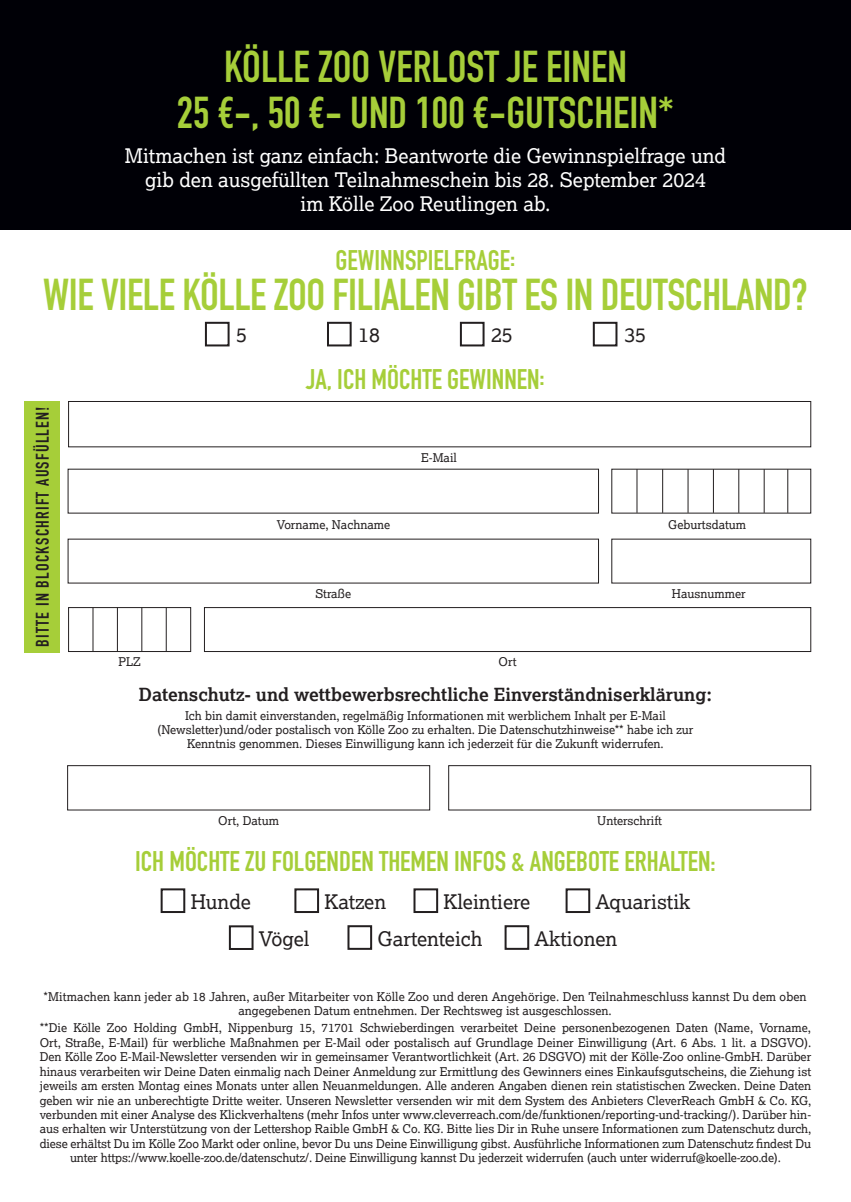
<style>
.page{position:relative;width:851px;height:1202px;background:#fff}
.page>*{position:absolute;margin:0;border:0;box-sizing:border-box;transform-origin:0 0}
.t1{font:44px/46px "DIN Engschrift Std";letter-spacing:-.01em;color:#a6ce39;text-align:center}
.t2{font:28px "DIN Engschrift Std";color:#a6ce39}
.t3{font:20px/24px "Lexia";color:#fff;text-align:center}
.t4{font:20px "Lexia";color:#231f20}
.t5{font:700 18px "Lexia";color:#231f20}
.t6{font:18px "DIN Engschrift Std";letter-spacing:.065em;color:#231f20}
.t7{font:12px/14.4px "Lexia";color:#231f20;text-align:center}
</style>
<div class="page">
<div style="left:0;top:0;width:850px;height:230px;background:#000006"></div>
<hr style="left:92px;top:607px;width:1px;height:44px;background:#231f20">
<hr style="left:117px;top:607px;width:1px;height:44px;background:#231f20">
<hr style="left:141px;top:607px;width:1px;height:44px;background:#231f20">
<hr style="left:166px;top:607px;width:1px;height:44px;background:#231f20">
<hr style="left:662px;top:469px;width:1px;height:44px;background:#231f20">
<hr style="left:636px;top:469px;width:1px;height:44px;background:#231f20">
<hr style="left:687px;top:469px;width:1px;height:44px;background:#231f20">
<hr style="left:712px;top:469px;width:1px;height:44px;background:#231f20">
<hr style="left:738px;top:469px;width:1px;height:44px;background:#231f20">
<hr style="left:763px;top:469px;width:1px;height:44px;background:#231f20">
<hr style="left:787px;top:469px;width:1px;height:44px;background:#231f20">
<div style="left:68px;top:401px;width:743px;height:46px;border:1px solid #231f20"></div>
<div style="left:68px;top:607px;width:123px;height:45px;border:1px solid #231f20"></div>
<div style="left:204px;top:607px;width:607px;height:45px;border:1px solid #231f20"></div>
<div style="left:67px;top:765px;width:363px;height:45px;background:#fff;border:1px solid #231f20"></div>
<div style="left:448px;top:765px;width:363px;height:45px;background:#fff;border:1px solid #231f20"></div>
<div style="left:161px;top:888px;width:24px;height:25px;background:#fff;border:2px solid #231f20"></div>
<div style="left:413px;top:888px;width:25px;height:25px;background:#fff;border:2px solid #231f20"></div>
<div style="left:565px;top:888px;width:25px;height:25px;background:#fff;border:2px solid #231f20"></div>
<div style="left:294px;top:888px;width:25px;height:25px;background:#fff;border:2px solid #231f20"></div>
<div style="left:229px;top:925px;width:24px;height:25px;background:#fff;border:2px solid #231f20"></div>
<div style="left:347px;top:925px;width:25px;height:25px;background:#fff;border:2px solid #231f20"></div>
<div style="left:504px;top:925px;width:25px;height:25px;background:#fff;border:2px solid #231f20"></div>
<div style="left:24px;top:401px;width:36px;height:251px;background:#a6ce39"></div>
<div style="left:205px;top:322px;width:24px;height:24px;background:#fff;border:2px solid #231f20"></div>
<div style="left:327px;top:322px;width:24px;height:24px;background:#fff;border:2px solid #231f20"></div>
<div style="left:460px;top:322px;width:24px;height:24px;background:#fff;border:2px solid #231f20"></div>
<div style="left:592px;top:322px;width:25px;height:24px;background:#fff;border:2px solid #231f20"></div>
<h1 class="t1" style="left:177px;top:43px;width:499px">KÖLLE ZOO VERLOST JE EINEN<br>25 €-, 50 €- UND 100 €-GUTSCHEIN*</h1>
<h3 class="t3" style="left:125px;top:143px;width:602px">Mitmachen ist ganz einfach: Beantworte die Gewinnspielfrage und gib den ausgefüllten Teilnahmeschein bis 28. September 2024<br>im Kölle Zoo Reutlingen ab.</h3>
<h2 class="t2" style="left:335px;top:243px;width:181px">GEWINNSPIELFRAGE:</h2>
<h1 class="t1" style="left:43px;top:272px;width:765px">WIE VIELE KÖLLE ZOO FILIALEN GIBT ES IN DEUTSCHLAND?</h1>
<h3 class="t4" style="left:236px;top:322px;width:12px">5</h3>
<h3 class="t4" style="left:358px;top:322px;width:23px">18</h3>
<h3 class="t4" style="left:491px;top:322px;width:23px">25</h3>
<h3 class="t4" style="left:624px;top:322px;width:23px">35</h3>
<h3 class="t6" style="left:32px;top:647px;width:242px;rotate:-90deg">BITTE IN BLOCKSCHRIFT AUSFÜLLEN!</h3>
<h2 class="t2" style="left:306px;top:363px;width:240px">JA, ICH MÖCHTE GEWINNEN:</h2>
<p class="t7" style="left:277px;top:517px;width:115px">Vorname, Nachname</p>
<p class="t7" style="left:421px;top:450px;width:37px">E-Mail</p>
<p class="t7" style="left:668px;top:517px;width:79px">Geburtsdatum</p>
<p class="t7" style="left:315px;top:586px;width:37px">Straße</p>
<p class="t7" style="left:671px;top:586px;width:75px">Hausnummer</p>
<p class="t7" style="left:118px;top:654px;width:24px">PLZ</p>
<p class="t7" style="left:498px;top:654px;width:19px">Ort</p>
<h3 class="t5" style="left:139px;top:683px;width:574px">Datenschutz- und wettbewerbsrechtliche Einverständniserklärung:</h3>
<p class="t7" style="left:157px;top:708px;width:537px">Ich bin damit einverstanden, regelmäßig Informationen mit werblichem Inhalt per E-Mail (Newsletter)und/oder postalisch von Kölle Zoo zu erhalten. Die Datenschutzhinweise** habe ich zur<br>Kenntnis genommen. Dieses Einwilligung kann ich jederzeit für die Zukunft widerrufen.</p>
<p class="t7" style="left:218px;top:813px;width:62px">Ort, Datum</p>
<p class="t7" style="left:597px;top:813px;width:66px">Unterschrift</p>
<h2 class="t2" style="left:135px;top:844px;width:582px">ICH MÖCHTE ZU FOLGENDEN THEMEN INFOS &amp; ANGEBOTE ERHALTEN:</h2>
<h3 class="t4" style="left:191px;top:889px;width:62px">Hunde</h3>
<h3 class="t4" style="left:324px;top:889px;width:63px">Katzen</h3>
<h3 class="t4" style="left:443px;top:889px;width:88px">Kleintiere</h3>
<h3 class="t4" style="left:595px;top:889px;width:96px">Aquaristik</h3>
<h3 class="t4" style="left:259px;top:926px;width:52px">Vögel</h3>
<h3 class="t4" style="left:377px;top:926px;width:106px">Gartenteich</h3>
<h3 class="t4" style="left:534px;top:926px;width:84px">Aktionen</h3>
<p class="t7" style="left:44px;top:989px;width:764px">*Mitmachen kann jeder ab 18 Jahren, außer Mitarbeiter von Kölle Zoo und deren Angehörige. Den Teilnahmeschluss kannst Du dem oben angegebenen Datum entnehmen. Der Rechtsweg ist ausgeschlossen.</p>
<p class="t7" style="left:40px;top:1021px;width:773px">**Die Kölle Zoo Holding GmbH, Nippenburg 15, 71701 Schwieberdingen verarbeitet Deine personenbezogenen Daten (Name, Vorname, Ort, Straße, E-Mail) für werbliche Maßnahmen per E-Mail oder postalisch auf Grundlage Deiner Einwilligung (Art. 6 Abs. 1 lit. a DSGVO).<br>Den Kölle Zoo E-Mail-Newsletter versenden wir in gemeinsamer Verantwortlichkeit (Art. 26 DSGVO) mit der Kölle-Zoo online-GmbH. Darüber hinaus verarbeiten wir Deine Daten einmalig nach Deiner Anmeldung zur Ermittlung des Gewinners eines Einkaufsgutscheins, die Ziehung ist jeweils am ersten Montag eines Monats unter allen Neuanmeldungen. Alle anderen Angaben dienen rein statistischen Zwecken. Deine Daten geben wir nie an unberechtigte Dritte weiter. Unseren Newsletter versenden wir mit dem System des Anbieters CleverReach GmbH &amp; Co. KG, verbunden mit einer Analyse des Klickverhaltens (mehr Infos unter www.cleverreach.com/de/funktionen/reporting-und-tracking/). Darüber hin&shy;aus erhalten wir Unterstützung von der Lettershop Raible GmbH &amp; Co. KG. Bitte lies Dir in Ruhe unsere Informationen zum Datenschutz durch, diese erhältst Du im Kölle Zoo Markt oder online, bevor Du uns Deine Einwilligung gibst. Ausführliche Informationen zum Datenschutz findest Du unter https://www.koelle-zoo.de/datenschutz/. Deine Einwilligung kannst Du jederzeit widerrufen (auch unter widerruf@koelle-zoo.de).</p>
</div>
